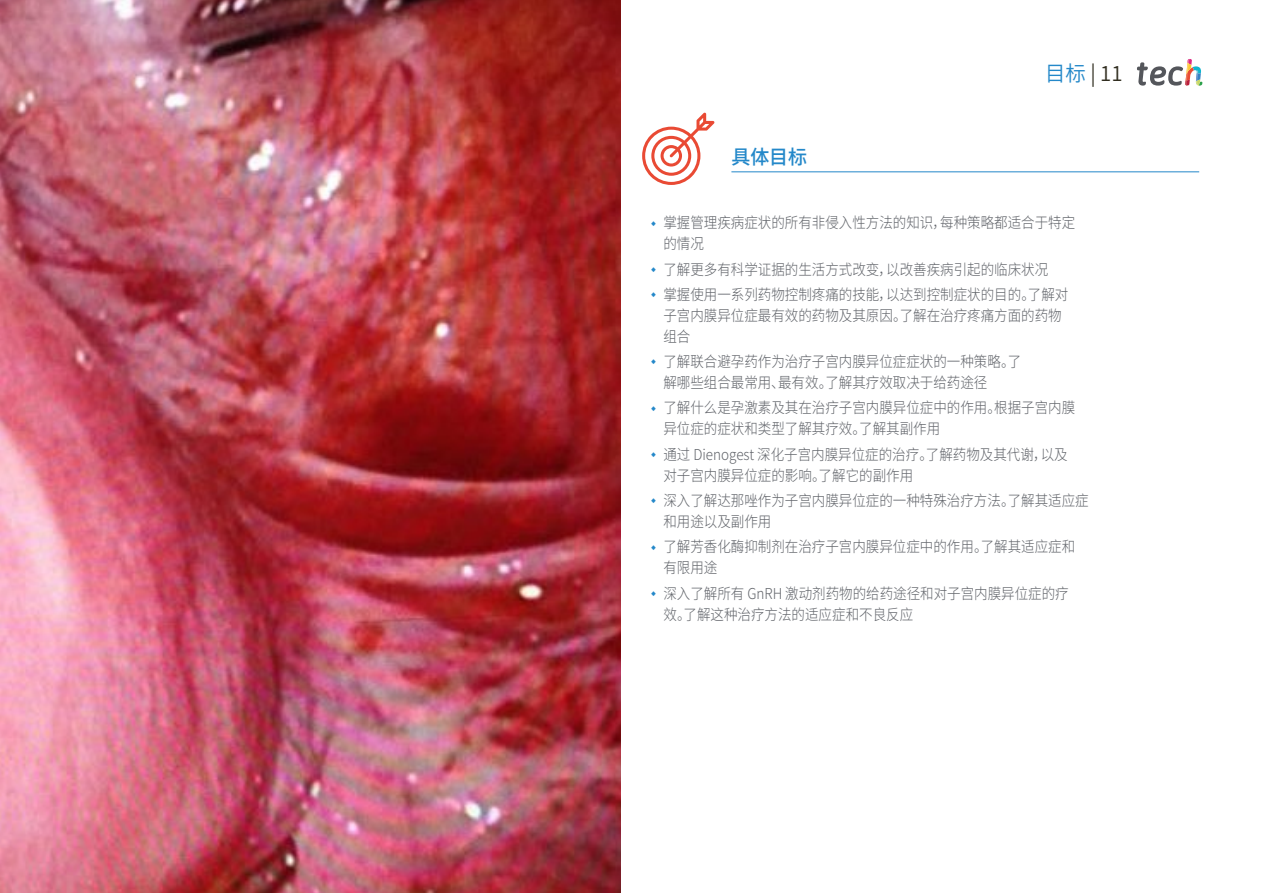
<style>
.page{position:relative;width:1263px;height:893px;background:#fff}
.page>*{position:absolute;margin:0;border:0;box-sizing:border-box;transform-origin:0 0}
.t1{font:21px "Source Han Sans CN";color:#312e20}
.t2{font:500 19.5px "Source Han Sans CN";color:#2488c9}
.t3{font:300 15px/21px "Source Han Sans CN";color:#61646a;scale:.9 1}
.s1{color:#2488c9}
</style>
<div class="page">
<img style="left:0;top:0;width:621px;height:893px">
<hr style="left:731px;top:171px;width:468px;height:1px;background:#2488c9">
<svg style="left:642px;top:113px;width:72px;height:72px"></svg>
<svg style="left:1137px;top:59px;width:65px;height:27px"></svg>
<h2 class="t2" style="left:731px;top:146px;width:77px">具体目标</h2>
<h1 class="t1" style="left:1045px;top:61px;width:79px"><span class="s1">目标</span> | 11</h1>
<p class="t3" style="left:663px;top:213px;width:459px">掌握管理疾病症状的所有非侵入性方法的知识，每种策略都适合于特定的情况</p>
<p class="t3" style="left:663px;top:257px;width:451px;line-height:25.2px">了解更多有科学证据的生活方式改变，以改善疾病引起的临床状况<br>掌握使用一系列药物控制疼痛的技能，以达到控制症状的目的。了解对</p>
<p class="t3" style="left:663px;top:305px;width:444px">子宫内膜异位症最有效的药物及其原因。了解在治疗疼痛方面的药物组合</p>
<p class="t3" style="left:663px;top:352px;width:399px">了解联合避孕药作为治疗子宫内膜异位症症状的一种策略。了解哪些组合最常用、最有效。了解其疗效取决于给药途径</p>
<p class="t3" style="left:663px;top:398px;width:459px">了解什么是孕激素及其在治疗子宫内膜异位症中的作用。根据子宫内膜异位症的症状和类型了解其疗效。了解其副作用</p>
<p class="t3" style="left:663px;top:444px;width:451px">通过 Dienogest 深化子宫内膜异位症的治疗。了解药物及其代谢，以及对子宫内膜异位症的影响。了解它的副作用</p>
<p class="t3" style="left:663px;top:490px;width:474px">深入了解达那唑作为子宫内膜异位症的一种特殊治疗方法。了解其适应症和用途以及副作用</p>
<p class="t3" style="left:663px;top:537px;width:459px">了解芳香化酶抑制剂在治疗子宫内膜异位症中的作用。了解其适应症和有限用途</p>
<p class="t3" style="left:663px;top:583px;width:452px">深入了解所有 GnRH 激动剂药物的给药途径和对子宫内膜异位症的疗效。了解这种治疗方法的适应症和不良反应</p>
</div>
